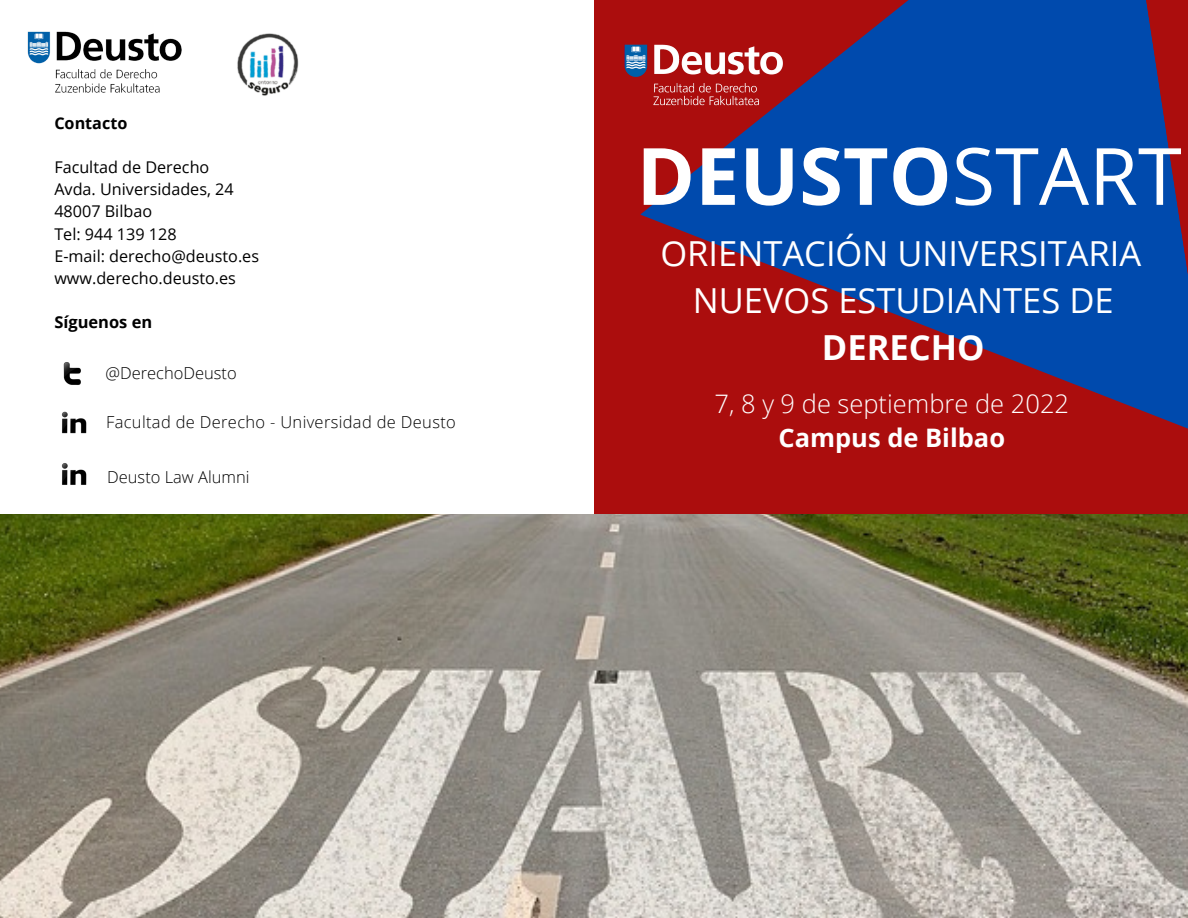
<style>
.page{position:relative;width:1188px;height:918px;background:#fff}
.page>*{position:absolute;margin:0;border:0;box-sizing:border-box;transform-origin:0 0}
.t1{font:700 79.2px "Open Sans";color:#fff}
.t2{font:34.5px/47.2px "Open Sans";color:#fff;text-align:center}
.t3{font:700 34.5px "Open Sans";color:#fff}
.t4{font:300 25.5px "Open Sans";color:#fff}
.t5{font:700 25.5px "Open Sans";color:#fff}
.t6{font:300 16.5px "Open Sans";letter-spacing:.02em;color:#000}
.t7{font:300 16.5px "Open Sans";color:#000}
.t8{font:700 16.5px "Open Sans";color:#000}
.t9{font:16.2px/22px "Open Sans";color:#000}
.t10{font:700 16.2px "Open Sans";color:#000}
.s1{font-weight:400}
</style>
<div class="page">
<svg style="left:594px;top:0;width:594px;height:514px;background:#582a5a"></svg>
<img style="left:0;top:514px;width:1188px;height:404px">
<img style="left:621px;top:39px;width:172px;height:74px">
<img style="left:27px;top:31px;width:155px;height:62px">
<img style="left:63px;top:362px;width:18px;height:23px">
<img style="left:54px;top:454px;width:39px;height:39px;border-radius:2px">
<img style="left:54px;top:403px;width:39px;height:39px;border-radius:2px">
<img style="left:237px;top:33px;width:62px;height:63px">
<p class="t10" style="left:54px;top:112px;width:75px">Contacto</p>
<p class="t9" style="left:54px;top:156px;width:206px">Facultad de Derecho<br>Avda. Universidades, 24<br>48007 Bilbao<br>Tel: 944 139 128<br>E-mail: derecho@deusto.es www.derecho.deusto.es</p>
<p class="t8" style="left:54px;top:310px;width:99px">Síguenos en</p>
<p class="t7" style="left:105px;top:361px;width:133px">@DerechoDeusto</p>
<p class="t6" style="left:106px;top:410px;width:351px">Facultad de Derecho - Universidad de Deusto</p>
<p class="t7" style="left:107px;top:466px;width:144px">Deusto Law Alumni</p>
<h1 class="t1" style="left:637px;top:120px;width:547px">DEUSTO<span class="s1">START</span></h1>
<h2 class="t2" style="left:660px;top:228px;width:483px">ORIENTACIÓN UNIVERSITARIA<br>NUEVOS ESTUDIANTES DE</h2>
<h2 class="t3" style="left:822px;top:323px;width:164px">DERECHO</h2>
<h3 class="t4" style="left:715px;top:385px;width:356px">7, 8 y 9 de septiembre de 2022</h3>
<h3 class="t5" style="left:779px;top:420px;width:228px">Campus de Bilbao</h3>
</div>
